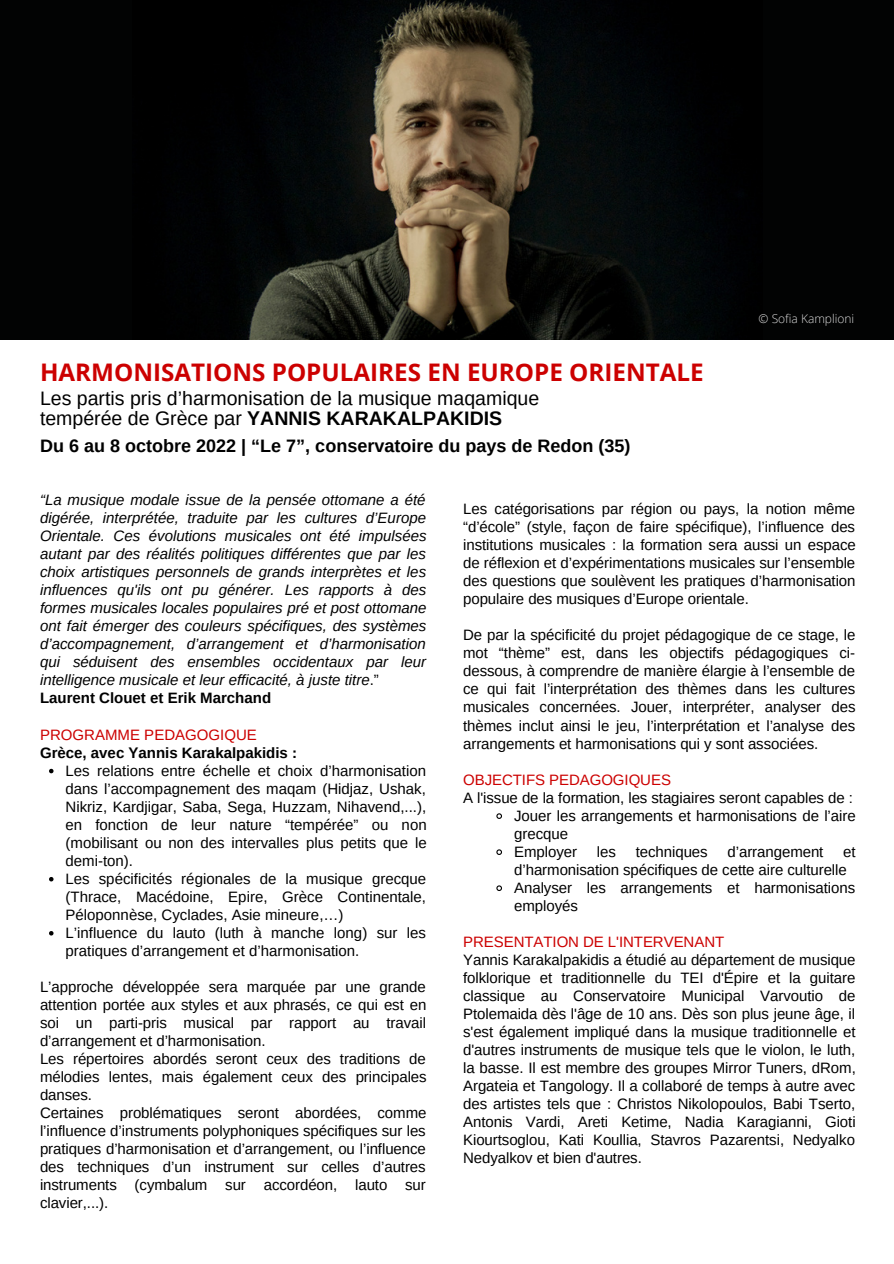
<style>
.page{position:relative;width:894px;height:1264px;background:#fff}
.page>*{position:absolute;margin:0;border:0;box-sizing:border-box;transform-origin:0 0}
.t1{font:700 24.15px "Open Sans";color:#c00}
.t2{font:19.5px "Arimo";color:#000}
.t3{font:700 19.5px "Arimo";color:#000}
.t4{font:700 18px "Arimo";color:#000}
.t5{font:15px/18px "Arimo";letter-spacing:-.005em;color:#000;text-align:justify}
.t6{font:italic 15px/18px "Arimo";color:#000;text-align:justify}
.t7{font:15px "Arimo";letter-spacing:-.005em;color:#c00}
.t8{font:700 15px "Arimo";color:#000}
.t9{font:300 12px "Open Sans";color:#d9d9d9}
.s1{font-weight:400}
.s2{font-style:normal}
</style>
<div class="page">
<div style="left:0;top:0;width:893px;height:339px;background:#020303"></div>
<img style="left:247px;top:0;width:449px;height:339px">
<svg style="left:49px;top:768px;width:4px;height:5px"></svg>
<svg style="left:49px;top:877px;width:4px;height:4px"></svg>
<svg style="left:49px;top:931px;width:4px;height:4px"></svg>
<svg style="left:496px;top:813px;width:6px;height:6px"></svg>
<svg style="left:496px;top:849px;width:6px;height:6px"></svg>
<svg style="left:496px;top:885px;width:6px;height:6px"></svg>
<p class="t1" style="left:40px;top:355px;width:665px">HARMONISATIONS POPULAIRES EN EUROPE ORIENTALE</p>
<p class="t2" style="left:40px;top:387px;width:500px">Les partis pris d’harmonisation de la musique maqamique</p>
<p class="t3" style="left:40px;top:407px;width:463px"><span class="s1">tempérée de Grèce par</span> YANNIS KARAKALPAKIDIS</p>
<p class="t4" style="left:40px;top:436px;width:592px">Du 6 au 8 octobre 2022 | “Le 7”, conservatoire du pays de Redon (35)</p>
<p class="t9" style="left:758px;top:310px;width:97px">© Sofia Kamplioni</p>
<p class="t6" style="left:40px;top:491px;width:388px">“La musique modale issue de la pensée ottomane a été digérée, interprétée, traduite par les cultures d’Europe Orientale. Ces évolutions musicales ont été impulsées autant par des réalités politiques différentes que par les choix artistiques personnels de grands interprètes et les influences qu'ils ont pu générer. Les rapports à des formes musicales locales populaires pré et post ottomane ont fait émerger des couleurs spécifiques, des systèmes d’accompagnement, d’arrangement et d’harmonisation qui séduisent des ensembles occidentaux par leur intelligence musicale et leur efficacité, à juste titre<span class="s2">.”</span></p>
<p class="t8" style="left:40px;top:690px;width:232px">Laurent Clouet et Erik Marchand</p>
<p class="t7" style="left:40px;top:726px;width:218px">PROGRAMME PEDAGOGIQUE</p>
<p class="t8" style="left:40px;top:744px;width:258px">Grèce, avec Yannis Karakalpakidis :</p>
<p class="t5" style="left:65px;top:761px;width:362px">Les relations entre échelle et choix d’harmonisation dans l’accompagnement des maqam (Hidjaz, Ushak, Nikriz, Kardjigar, Saba, Sega, Huzzam, Nihavend,...), en fonction de leur nature “tempérée” ou non (mobilisant ou non des intervalles plus petits que le demi-ton).</p>
<p class="t5" style="left:65px;top:869px;width:362px">Les spécificités régionales de la musique grecque (Thrace, Macédoine, Epire, Grèce Continentale, Péloponnèse, Cyclades, Asie mineure,…)</p>
<p class="t5" style="left:65px;top:923px;width:362px">L’influence du lauto (luth à manche long) sur les pratiques d’arrangement et d’harmonisation.</p>
<p class="t5" style="left:40px;top:977px;width:388px">L’approche développée sera marquée par une grande attention portée aux styles et aux phrasés, ce qui est en soi un parti-pris musical par rapport au travail d’arrangement et d’harmonisation.</p>
<p class="t5" style="left:40px;top:1049px;width:388px">Les répertoires abordés seront ceux des traditions de mélodies lentes, mais également ceux des principales danses.</p>
<p class="t5" style="left:40px;top:1103px;width:388px">Certaines problématiques seront abordées, comme l’influence d’instruments polyphoniques spécifiques sur les pratiques d’harmonisation et d’arrangement, ou l’influence des techniques d’un instrument sur celles d’autres instruments (cymbalum sur accordéon, lauto sur clavier,...).</p>
<p class="t5" style="left:463px;top:500px;width:394px">Les catégorisations par région ou pays, la notion même “d’école” (style, façon de faire spécifique), l’influence des institutions musicales : la formation sera aussi un espace de réflexion et d’expérimentations musicales sur l’ensemble des questions que soulèvent les pratiques d’harmonisation populaire des musiques d’Europe orientale.</p>
<p class="t5" style="left:463px;top:626px;width:394px">De par la spécificité du projet pédagogique de ce stage, le mot “thème” est, dans les objectifs pédagogiques ci&shy;dessous, à comprendre de manière élargie à l’ensemble de ce qui fait l’interprétation des thèmes dans les cultures musicales concernées. Jouer, interpréter, analyser des thèmes inclut ainsi le jeu, l’interprétation et l’analyse des arrangements et harmonisations qui y sont associées.</p>
<p class="t7" style="left:463px;top:771px;width:209px">OBJECTIFS PEDAGOGIQUES</p>
<p class="t5" style="left:463px;top:788px;width:391px">A l'issue de la formation, les stagiaires seront capables de :</p>
<p class="t5" style="left:514px;top:806px;width:343px">Jouer les arrangements et harmonisations de l’aire grecque</p>
<p class="t5" style="left:514px;top:842px;width:64px">Employer</p>
<p class="t5" style="left:596px;top:842px;width:21px">les</p>
<p class="t5" style="left:635px;top:842px;width:73px">techniques</p>
<p class="t5" style="left:727px;top:842px;width:97px">d’arrangement</p>
<p class="t5" style="left:514px;top:842px;width:343px;text-indent:329px">et d’harmonisation spécifiques de cette aire culturelle</p>
<p class="t5" style="left:514px;top:878px;width:342px">Analyser les arrangements et harmonisations employés</p>
<p class="t7" style="left:463px;top:933px;width:262px">PRESENTATION DE L'INTERVENANT</p>
<p class="t5" style="left:463px;top:950px;width:394px">Yannis Karakalpakidis a étudié au département de musique folklorique et traditionnelle du TEI d'Épire et la guitare classique au Conservatoire Municipal Varvoutio de Ptolemaida dès l'âge de 10 ans. Dès son plus jeune âge, il s'est également impliqué dans la musique traditionnelle et d'autres instruments de musique tels que le violon, le luth, la basse. Il est membre des groupes Mirror Tuners, dRom, Argateia et Tangology. Il a collaboré de temps à autre avec des artistes tels que : Christos Nikolopoulos, Babi Tserto, Antonis Vardi, Areti Ketime, Nadia Karagianni, Gioti Kiourtsoglou, Kati Koullia, Stavros Pazarentsi, Nedyalko Nedyalkov et bien d'autres.</p>
</div>
